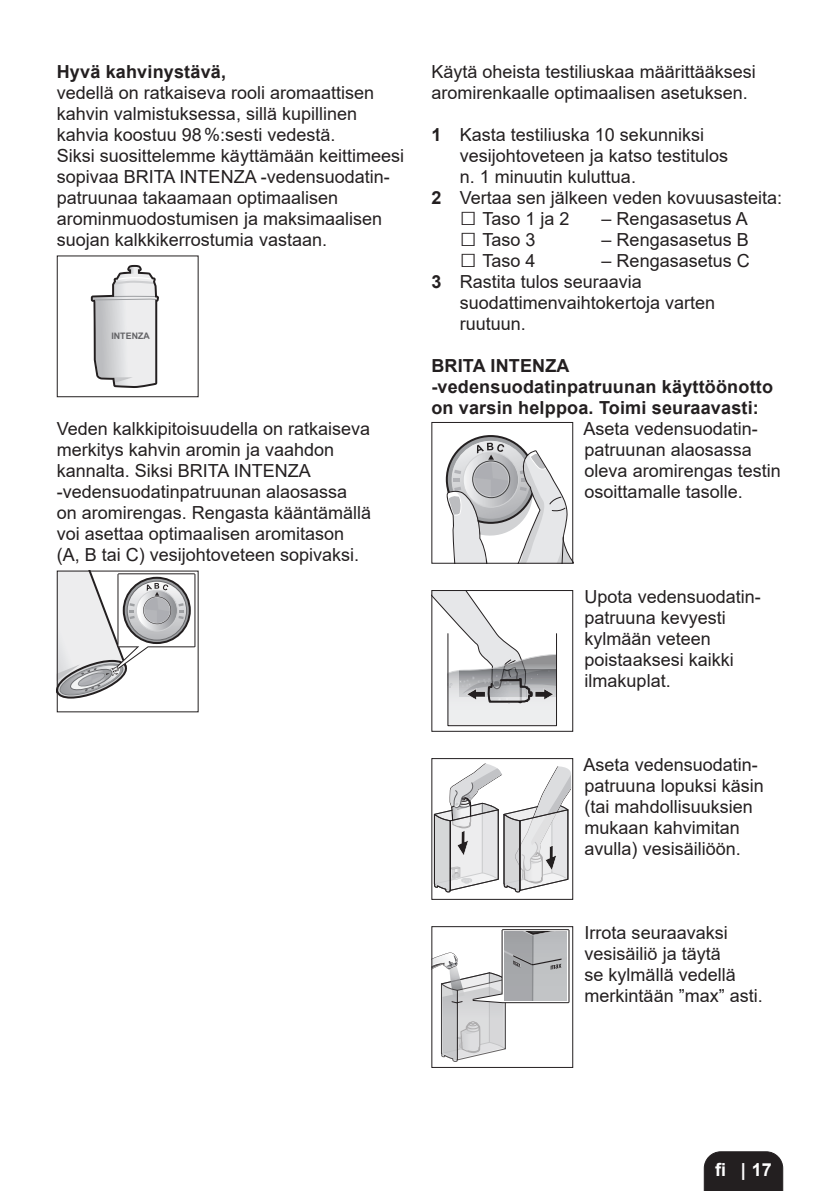
<style>
.page{position:relative;width:840px;height:1191px;background:#fff}
.page>*{position:absolute;margin:0;border:0;box-sizing:border-box;transform-origin:0 0}
.t1{font:18px/21px "Arial";color:#231f20}
.t2{font:700 18px/21px "Arial";letter-spacing:.01em;color:#231f20}
.t3{font:700 18px "Arial";color:#fff}
.t4{font:700 8.8px "Arial";color:#636366}
.s1{font-weight:700}
.s2{font-size:28px}
</style>
<div class="page">
<svg style="left:703px;top:1151px;width:80px;height:40px;background:#2f2b2c"></svg>
<div style="left:57px;top:255px;width:141px;height:142px;border:1px solid #231f20"></div>
<svg style="left:59px;top:572px;width:136px;height:126px"></svg>
<svg style="left:445px;top:435px;width:126px;height:127px"></svg>
<div style="left:431px;top:422px;width:142px;height:142px;border:1px solid #231f20"></div>
<svg style="left:433px;top:592px;width:123px;height:133px"></svg>
<div style="left:431px;top:590px;width:142px;height:142px;border:1px solid #231f20"></div>
<svg style="left:433px;top:763px;width:138px;height:129px"></svg>
<div style="left:431px;top:758px;width:142px;height:142px;border:1px solid #231f20"></div>
<svg style="left:433px;top:929px;width:136px;height:132px"></svg>
<div style="left:431px;top:926px;width:142px;height:142px;border:1px solid #231f20"></div>
<svg style="left:91px;top:265px;width:68px;height:123px"></svg>
<p class="t2" style="left:57px;top:61px;width:171px">Hyvä kahvinystävä,</p>
<p class="t1" style="left:57px;top:82px;width:349px">vedellä on ratkaiseva rooli aromaattisen kahvin valmistuksessa, sillä kupillinen kahvia koostuu 98%:sesti vedestä.<br>Siksi suosittelemme käyttämään keittimeesi sopivaa BRITA INTENZA -vedensuodatin&shy;patruunaa takaamaan optimaalisen arominmuodostumisen ja maksimaalisen suojan kalkkikerrostumia vastaan.</p>
<p class="t4" style="left:111px;top:330px;width:22px">INTE</p>
<p class="t1" style="left:57px;top:418px;width:316px">Veden kalkkipitoisuudella on ratkaiseva merkitys kahvin aromin ja vaahdon kannalta. Siksi BRITA INTENZA -vedensuodatinpatruunan alaosassa on aromirengas. Rengasta kääntämällä voi asettaa optimaalisen aromitason (A, B tai C) vesijohtoveteen sopivaksi.</p>
<p class="t1" style="left:431px;top:61px;width:326px">Käytä oheista testiliuskaa määrittääksesi aromirenkaalle optimaalisen asetuksen.</p>
<p class="t1" style="left:431px;top:124px;width:274px"><span class="s1">1</span> Kasta testiliuska 10 sekunniksi</p>
<p class="t1" style="left:459px;top:145px;width:270px">vesijohtoveteen ja katso testitulos</p>
<p class="t1" style="left:459px;top:166px;width:178px">n. 1 minuutin kuluttua.</p>
<p class="t1" style="left:431px;top:187px;width:352px"><span class="s1">2</span> Vertaa sen jälkeen veden kovuusasteita:</p>
<p class="t1" style="left:459px;top:208px;width:111px"><span class="s2">□</span> Taso 1 ja 2</p>
<p class="t1" style="left:601px;top:208px;width:148px">– Rengasasetus A</p>
<p class="t1" style="left:459px;top:229px;width:77px"><span class="s2">□</span> Taso 3</p>
<p class="t1" style="left:601px;top:229px;width:149px">– Rengasasetus B</p>
<p class="t1" style="left:459px;top:250px;width:77px"><span class="s2">□</span> Taso 4</p>
<p class="t1" style="left:601px;top:250px;width:150px">– Rengasasetus C</p>
<p class="t1" style="left:431px;top:271px;width:212px"><span class="s1">3</span> Rastita tulos seuraavia</p>
<p class="t1" style="left:459px;top:292px;width:257px">suodattimenvaihtokertoja varten</p>
<p class="t1" style="left:459px;top:313px;width:68px">ruutuun.</p>
<p class="t2" style="left:431px;top:355px;width:343px">BRITA INTENZA -vedensuodatinpatruunan käyttöönotto on varsin helppoa. Toimi seuraavasti:</p>
<p class="t1" style="left:583px;top:418px;width:199px">Aseta vedensuodatin&shy;patruunan alaosassa oleva aromirengas testin osoittamalle tasolle.</p>
<p class="t1" style="left:584px;top:586px;width:178px">Upota vedensuodatin&shy;patruuna kevyesti kylmään veteen poistaaksesi kaikki ilmakuplat.</p>
<p class="t1" style="left:583px;top:754px;width:182px">Aseta vedensuodatin&shy;patruuna lopuksi käsin (tai mahdollisuuksien mukaan kahvimitan avulla) vesisäiliöön.</p>
<p class="t1" style="left:584px;top:922px;width:180px">Irrota seuraavaksi vesisäiliö ja täytä<br>se kylmällä vedellä merkintään ”max” asti.</p>
<p class="t3" style="left:714px;top:1156px;width:58px">fi |17</p>
</div>
